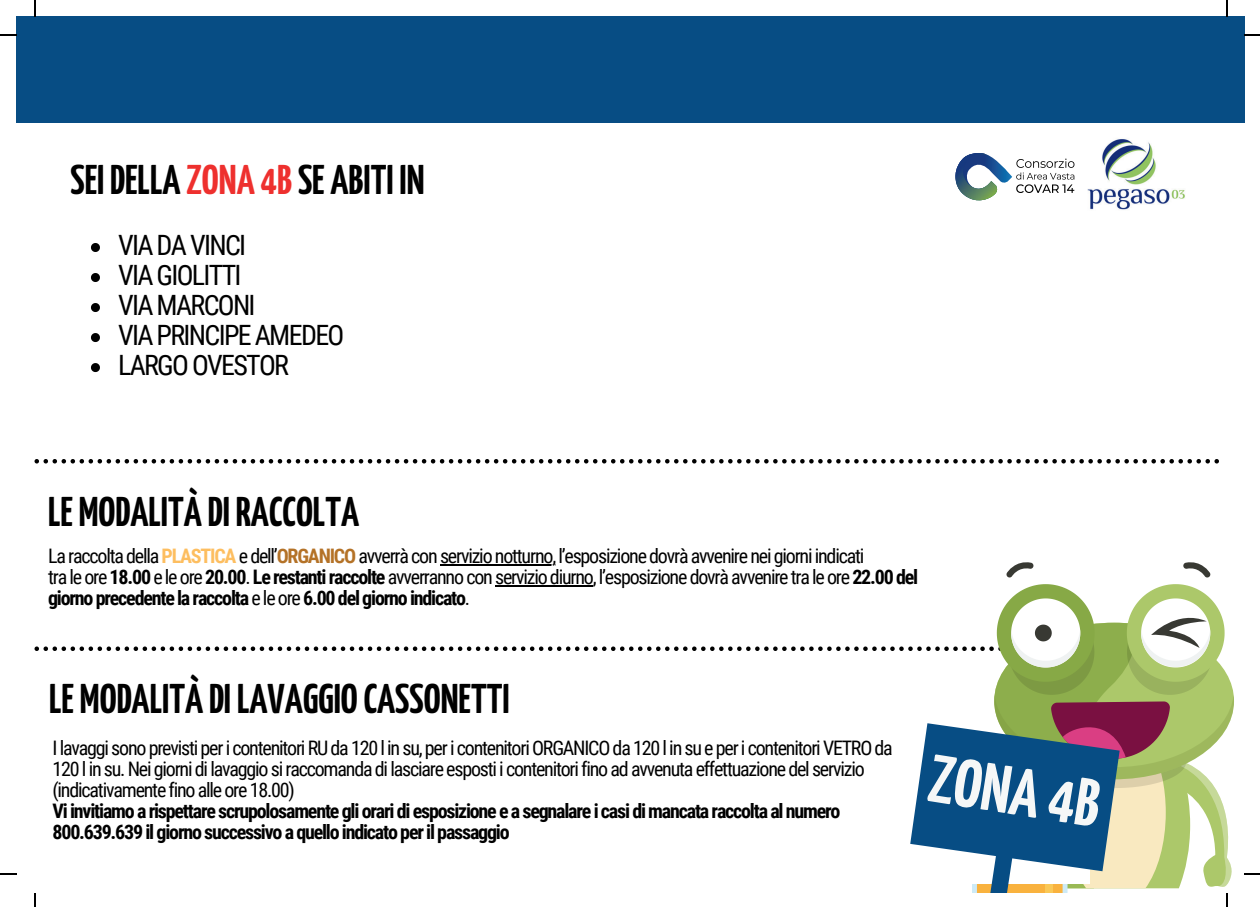
<style>
.page{position:relative;width:1260px;height:907px;background:#fff}
.page>*{position:absolute;margin:0;border:0;box-sizing:border-box;transform-origin:0 0}
.t1{font:700 67.4px "Yanone Kaffeesatz";color:#f5f7f7}
.t2{font:700 41.4px "Yanone Kaffeesatz";color:#000}
.t3{font:28px/30px "Roboto Condensed";letter-spacing:-.06em;color:#000}
.t4{font:20px/21px "Roboto Condensed";letter-spacing:-.06em;color:#000}
.t5{font:700 20px/21px "Roboto Condensed";letter-spacing:-.06em;color:#000}
.s1{color:#ee302e}
.s2{font-weight:700;color:#fdbe60}
.s3{font-weight:700;color:#b47227}
.s4{font-weight:700}
</style>
<div class="page">
<div style="left:16px;top:17px;width:1228px;height:106px;background:#074d84"></div>
<svg style="left:1183px;top:562px;width:26px;height:15px"></svg>
<svg style="left:1006px;top:562px;width:27px;height:15px"></svg>
<img style="left:1074px;top:139px;width:111px;height:71px">
<img style="left:996px;top:160px;width:15px;height:33px">
<img style="left:955px;top:153px;width:41px;height:47px">
<svg style="left:1016px;top:159px;width:58px;height:34px"></svg>
<svg style="left:34px;top:459px;width:1184px;height:4px"></svg>
<svg style="left:91px;top:243px;width:9px;height:9px"></svg>
<svg style="left:91px;top:273px;width:9px;height:9px"></svg>
<svg style="left:91px;top:303px;width:9px;height:9px"></svg>
<svg style="left:91px;top:333px;width:9px;height:9px"></svg>
<svg style="left:91px;top:363px;width:9px;height:9px"></svg>
<hr style="left:440px;top:564px;width:115px;height:2px;background:#000">
<svg style="left:35px;top:0;width:1px;height:16px"></svg>
<svg style="left:0;top:34px;width:17px;height:2px"></svg>
<svg style="left:1226px;top:0;width:1px;height:16px"></svg>
<svg style="left:1244px;top:34px;width:15px;height:2px"></svg>
<svg style="left:0;top:873px;width:17px;height:2px"></svg>
<svg style="left:34px;top:584px;width:1200px;height:323px"></svg>
<svg style="left:1244px;top:873px;width:15px;height:2px"></svg>
<h2 class="t2" style="left:70px;top:150px;width:355px">SEI DELLA <span class="s1">ZONA 4B</span> SE ABITI IN</h2>
<h3 class="t3" style="left:118px;top:229px;width:228px">VIA DA VINCI<br>VIA GIOLITTI<br>VIA MARCONI<br>VIA PRINCIPE AMEDEO<br>LARGO OVESTOR</h3>
<h2 class="t2" style="left:48px;top:482px;width:312px">LE MODALITÀ DI RACCOLTA</h2>
<p class="t4" style="left:48px;top:544px;width:871px">La raccolta della <span class="s2">PLASTICA</span> e dell’<span class="s3">ORGANICO</span> avverrà con servizio notturno, l’esposizione dovrà avvenire nei giorni indicati<br>tra le ore <span class="s4">18.00</span> e le ore <span class="s4">20.00</span>. <span class="s4">Le restanti raccolte</span> avverranno con servizio diurno, l’esposizione dovrà avvenire tra le ore <span class="s4">22.00 del giorno precedente la raccolta</span> e le ore <span class="s4">6.00 del giorno indicato</span>.</p>
<h2 class="t2" style="left:49px;top:669px;width:462px">LE MODALITÀ DI LAVAGGIO CASSONETTI</h2>
<p class="t4" style="left:52px;top:736px;width:841px">I lavaggi sono previsti per i contenitori RU da 120 l in su, per i contenitori ORGANICO da 120 l in su e per i contenitori VETRO da<br>120 l in su. Nei giorni di lavaggio si raccomanda di lasciare esposti i contenitori fino ad avvenuta effettuazione del servizio (indicativamente fino alle ore 18.00)</p>
<p class="t5" style="left:52px;top:799px;width:789px">Vi invitiamo a rispettare scrupolosamente gli orari di esposizione e a segnalare i casi di mancata raccolta al numero<br>800.639.639 il giorno successivo a quello indicato per il passaggio</p>
<h1 class="t1" style="left:937px;top:730px;width:173px;rotate:9deg">ZONA 4B</h1>
</div>
